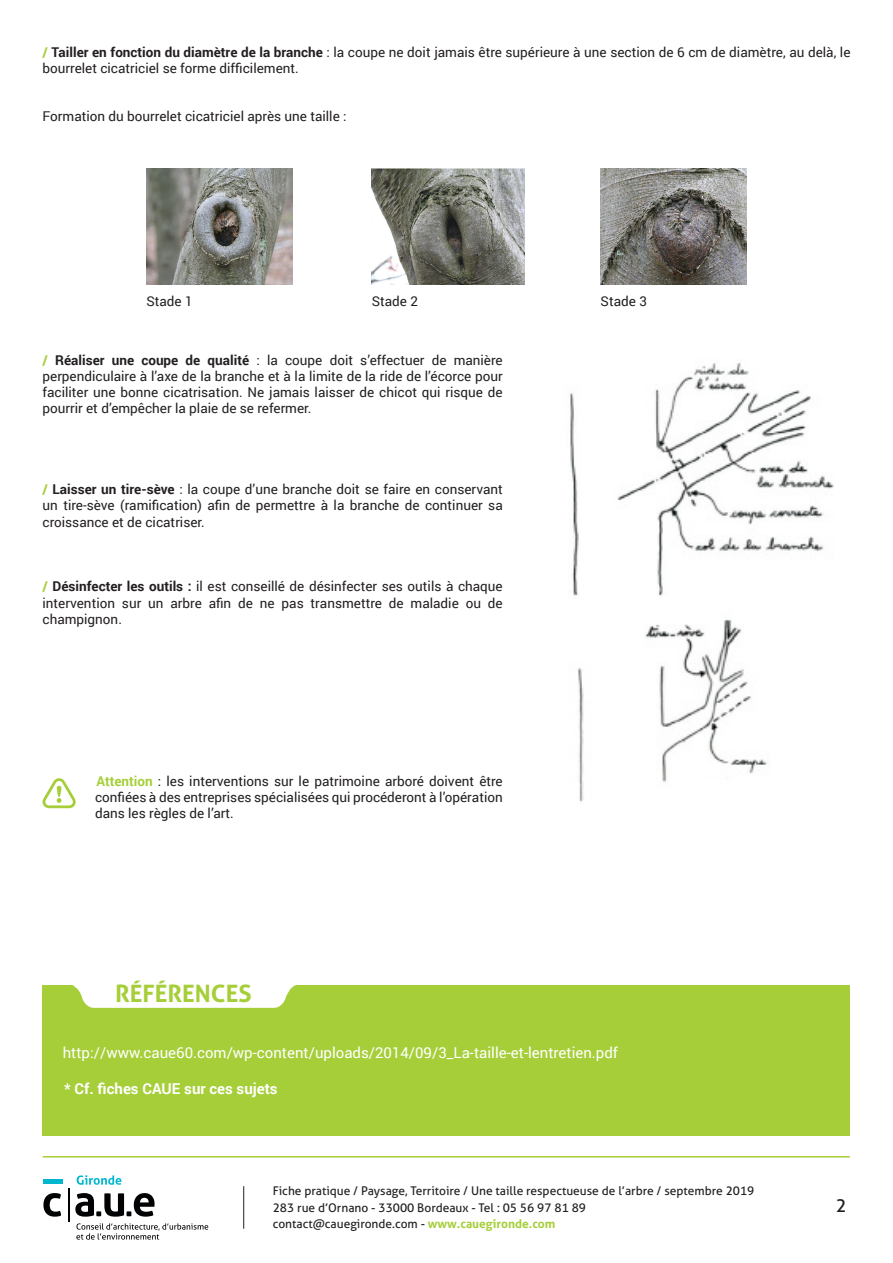
<style>
.page{position:relative;width:893px;height:1263px;background:#fff}
.page>*{position:absolute;margin:0;border:0;box-sizing:border-box;transform-origin:0 0}
.t1{font:700 24px "Aller";color:#a6ce39}
.t2{font:18px "Aller";color:#231f20}
.t3{font:15px "Roboto";color:#fff}
.t4{font:700 15px "Roboto";color:#fff}
.t5{font:13.5px/16.2px "Roboto";color:#231f20;text-align:justify}
.t6{font:12px "Aller";color:#231f20}
.s1{font-weight:700;color:#a6ce39}
.s2{font-weight:700}
</style>
<div class="page">
<hr style="left:243px;top:1186px;width:1px;height:43px;background:#231f20">
<hr style="left:43px;top:1156px;width:807px;height:1px;background:#a6ce39">
<hr style="left:68px;top:1188px;width:1px;height:34px;background:#010203">
<svg style="left:43px;top:1193px;width:18px;height:23px"></svg>
<svg style="left:75px;top:1193px;width:80px;height:23px"></svg>
<div style="left:43px;top:1179px;width:19px;height:5px;background:#00b7ce"></div>
<svg style="left:76px;top:1223px;width:132px;height:16px"></svg>
<svg style="left:77px;top:1175px;width:44px;height:10px"></svg>
<div style="left:43px;top:985px;width:807px;height:150px;background:#a6ce39"></div>
<svg style="left:72px;top:985px;width:224px;height:23px;background:#f6faec"></svg>
<img style="left:146px;top:169px;width:146px;height:115px">
<img style="left:372px;top:169px;width:152px;height:115px">
<img style="left:601px;top:169px;width:146px;height:115px">
<img style="left:570px;top:362px;width:264px;height:440px">
<svg style="left:42px;top:778px;width:34px;height:30px"></svg>
<p class="t5" style="left:43px;top:43px;width:809px"><span class="s1">/</span> <span class="s2">Tailler en fonction du diamètre de la branche</span> : la coupe ne doit jamais être supérieure à une section de 6 cm de diamètre, au delà, le bourrelet cicatriciel se forme difficilement.</p>
<p class="t5" style="left:43px;top:108px;width:306px">Formation du bourrelet cicatriciel après une taille :</p>
<p class="t5" style="left:146px;top:293px;width:48px">Stade 1</p>
<p class="t5" style="left:372px;top:293px;width:48px">Stade 2</p>
<p class="t5" style="left:601px;top:293px;width:48px">Stade 3</p>
<p class="t5" style="left:43px;top:351px;width:462px"><span class="s1">/</span> <span class="s2">Réaliser une coupe de qualité</span> : la coupe doit s’effectuer de manière perpendiculaire à l’axe de la branche et à la limite de la ride de l’écorce pour faciliter une bonne cicatrisation. Ne jamais laisser de chicot qui risque de pourrir et d’empêcher la plaie de se refermer.</p>
<p class="t5" style="left:43px;top:481px;width:462px"><span class="s1">/</span> <span class="s2">Laisser un tire-sève</span> : la coupe d’une branche doit se faire en conservant un tire-sève (ramification) afin de permettre à la branche de continuer sa croissance et de cicatriser.</p>
<p class="t5" style="left:43px;top:578px;width:462px"><span class="s1">/</span> <span class="s2">Désinfecter les outils :</span> il est conseillé de désinfecter ses outils à chaque intervention sur un arbre afin de ne pas transmettre de maladie ou de champignon.</p>
<p class="t5" style="left:95px;top:772px;width:409px"><span class="s1">Attention</span> : les interventions sur le patrimoine arboré doivent être confiées à des entreprises spécialisées qui procéderont à l’opération dans les règles de l’art.</p>
<p class="t1" style="left:115px;top:979px;width:138px">RÉFÉRENCES</p>
<p class="t3" style="left:63px;top:1042px;width:557px">http://www.caue60.com/wp-content/uploads/2014/09/3_La-taille-et-lentretien.pdf</p>
<p class="t4" style="left:64px;top:1078px;width:215px">* Cf. fiches CAUE sur ces sujets</p>
<p class="t6" style="left:273px;top:1184px;width:483px">Fiche pratique / Paysage, Territoire / Une taille respectueuse de l’arbre / septembre 2019</p>
<p class="t6" style="left:273px;top:1200px;width:315px">283 rue d’Ornano - 33000 Bordeaux - Tel : 05 56 97 81 89</p>
<p class="t6" style="left:273px;top:1217px;width:284px">contact@cauegironde.com - <span class="s1">www.cauegironde.com</span></p>
<p class="t2" style="left:836px;top:1195px;width:12px">2</p>
</div>
